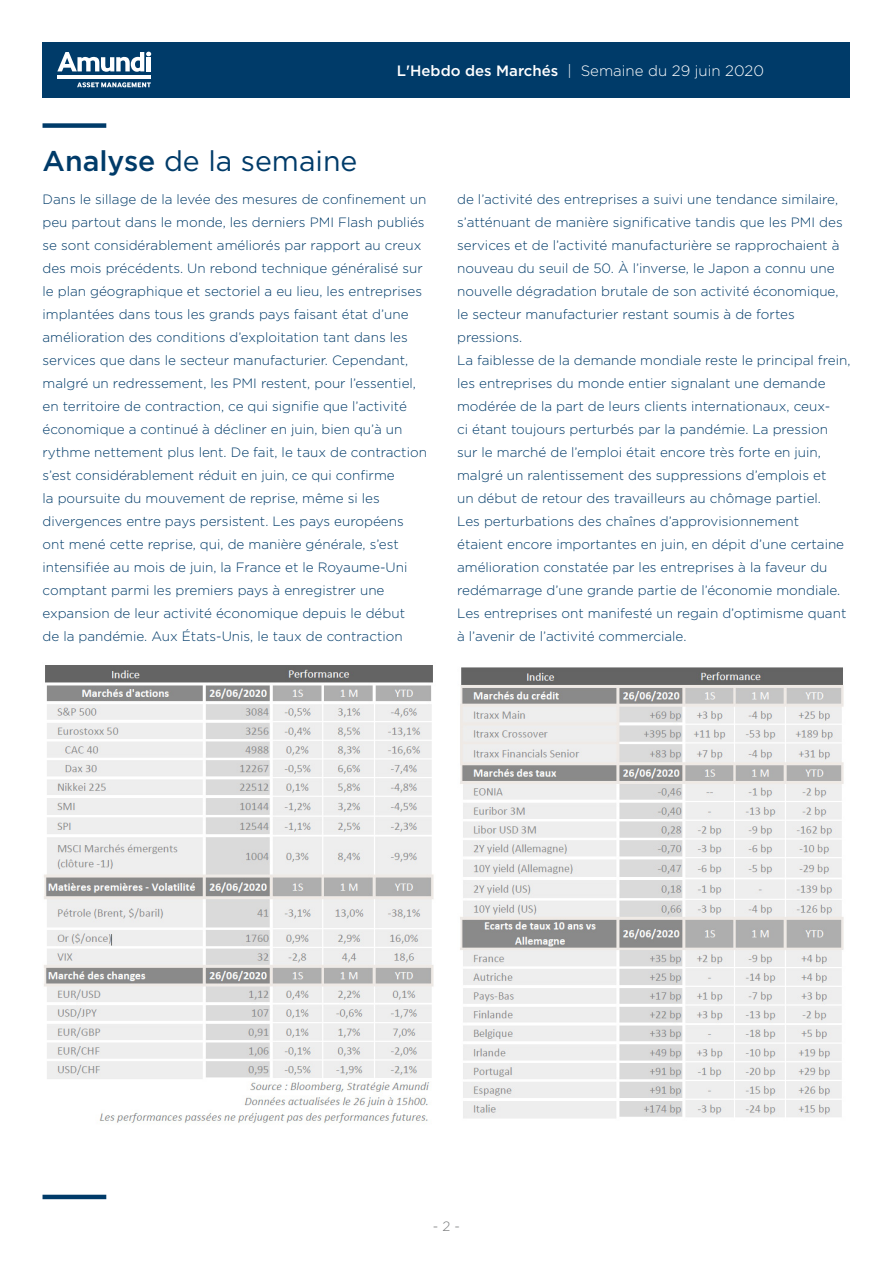
<style>
.page{position:relative;width:893px;height:1263px;background:#fff}
.page>*{position:absolute;margin:0;border:0;box-sizing:border-box;transform-origin:0 0}
.t1{font:28.5px "Gotham";color:#003b69}
.t2{font:300 15px "Gotham";color:#fff}
.t3{font:300 13.5px/23px "Gotham";color:#003b69}
.t4{font:300 13.5px "Gotham";color:#787a7b}
.s1{font-weight:500}
</style>
<div class="page">
<div style="left:43px;top:43px;width:807px;height:55px;background:#003b69"></div>
<svg style="left:57px;top:52px;width:94px;height:20px"></svg>
<hr style="left:147px;top:57px;width:4px;height:14px;background:#fff">
<hr style="left:58px;top:75px;width:93px;height:4px;background:#fff">
<svg style="left:77px;top:82px;width:74px;height:6px"></svg>
<div style="left:43px;top:123px;width:63px;height:5px;background:#003b69"></div>
<hr style="left:43px;top:1195px;width:63px;height:4px;background:#003b69">
<img style="left:44px;top:665px;width:390px;height:458px">
<img style="left:460px;top:667px;width:384px;height:452px">
<p class="t2" style="left:397px;top:61px;width:369px"><span class="s1">L'Hebdo des Marchés</span> | Semaine du 29 juin 2020</p>
<h1 class="t1" style="left:43px;top:142px;width:316px"><span class="s1">Analyse</span> de la semaine</h1>
<p class="t3" style="left:43px;top:188px;width:386px">Dans le sillage de la levée des mesures de confinement un peu partout dans le monde, les derniers PMI Flash publiés se sont considérablement améliorés par rapport au creux des mois précédents. Un rebond technique généralisé sur le plan géographique et sectoriel a eu lieu, les entreprises implantées dans tous les grands pays faisant état d’une amélioration des conditions d’exploitation tant dans les services que dans le secteur manufacturier. Cependant, malgré un redressement, les PMI restent, pour l’essentiel, en territoire de contraction, ce qui signifie que l’activité économique a continué à décliner en juin, bien qu’à un rythme nettement plus lent. De fait, le taux de contraction s’est considérablement réduit en juin, ce qui confirme<br>la poursuite du mouvement de reprise, même si les divergences entre pays persistent. Les pays européens ont mené cette reprise, qui, de manière générale, s’est intensifiée au mois de juin, la France et le Royaume-Uni comptant parmi les premiers pays à enregistrer une expansion de leur activité économique depuis le début<br>de la pandémie. Aux États-Unis, le taux de contraction</p>
<p class="t3" style="left:457px;top:188px;width:395px">de l’activité des entreprises a suivi une tendance similaire, s’atténuant de manière significative tandis que les PMI des services et de l’activité manufacturière se rapprochaient à nouveau du seuil de 50. À l’inverse, le Japon a connu une nouvelle dégradation brutale de son activité économique, le secteur manufacturier restant soumis à de fortes pressions.<br>La faiblesse de la demande mondiale reste le principal frein, les entreprises du monde entier signalant une demande modérée de la part de leurs clients internationaux, ceux-<br>ci étant toujours perturbés par la pandémie. La pression sur le marché de l’emploi était encore très forte en juin, malgré un ralentissement des suppressions d’emplois et<br>un début de retour des travailleurs au chômage partiel.<br>Les perturbations des chaînes d’approvisionnement<br>étaient encore importantes en juin, en dépit d’une certaine amélioration constatée par les entreprises à la faveur du redémarrage d’une grande partie de l’économie mondiale.<br>Les entreprises ont manifesté un regain d’optimisme quant à l’avenir de l’activité commerciale.</p>
<p class="t4" style="left:433px;top:1218px;width:29px">- 2 -</p>
</div>
